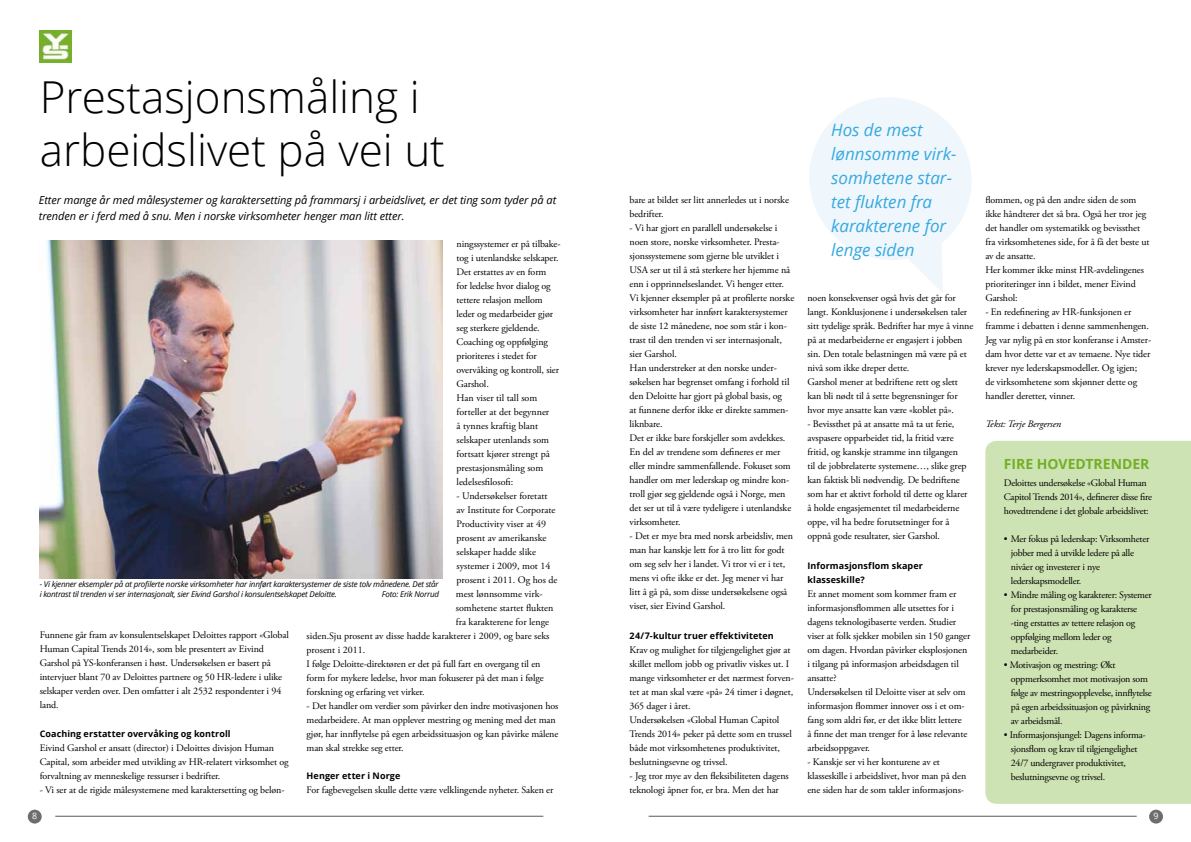
<style>
.page{position:relative;width:1191px;height:842px;background:#fff}
.page>*{position:absolute;margin:0;border:0;box-sizing:border-box;transform-origin:0 0}
.t1{font:300 44px/52.8px "Open Sans";color:#000}
.t2{font:italic 17px/24px "Open Sans";color:#36a9e1}
.t3{font:700 14px "Open Sans";color:#74af27}
.t4{font:italic 11px/16px "Open Sans";letter-spacing:-.005em;color:#000}
.t5{font:10px/14px "Adobe Garamond Pro";letter-spacing:-.01em;color:#000}
.t6{font:italic 10px "Adobe Garamond Pro";letter-spacing:-.01em;color:#000}
.t7{font:700 9px/14px "Open Sans";letter-spacing:.01em;color:#000}
.t8{font:8.8px "Open Sans";color:#fff}
.t9{font:italic 8px/10px "Open Sans";letter-spacing:-.025em;color:#000}
</style>
<div class="page">
<hr style="left:55px;top:816px;width:488px;height:1px;background:#575756">
<hr style="left:648px;top:816px;width:488px;height:1px;background:#575756">
<div style="left:28px;top:810px;width:14px;height:13px;background:#6d6d6c;border-radius:50%"></div>
<div style="left:1149px;top:810px;width:14px;height:13px;background:#6d6d6c;border-radius:50%"></div>
<img style="left:40px;top:30px;width:32px;height:32px">
<img style="left:40px;top:240px;width:402px;height:339px">
<svg style="left:809px;top:97px;width:162px;height:195px"></svg>
<div style="left:985px;top:441px;width:206px;height:363px;background:#cee3b3"></div>
<h1 class="t1" style="left:40px;top:72px;width:407px">Prestasjonsmåling i arbeidslivet på vei ut</h1>
<p class="t4" style="left:39px;top:192px;width:519px">Etter mange år med målesystemer og karaktersetting på frammarsj i arbeidslivet, er det ting som tyder på at trenden er i ferd med å snu. Men i norske virksomheter henger man litt etter.</p>
<p class="t5" style="left:456px;top:238px;width:106px">ningssystemer er på tilbake&shy;tog i utenlandske selskaper.<br>Det erstattes av en form<br>for ledelse hvor dialog og tettere relasjon mellom leder og medarbeider gjør seg sterkere gjeldende.<br>Coaching og oppfølging prioriteres i stedet for overvåking og kontroll, sier<br>Garshol.<br>Han viser til tall som forteller at det begynner<br>å tynnes kraftig blant selskaper utenlands som fortsatt kjører strengt på prestasjonsmåling som ledelsesfilosofi:</p>
<p class="t5" style="left:456px;top:490px;width:92px">- Undersøkelser foretatt</p>
<p class="t5" style="left:456px;top:504px;width:100px">av Institute for Corporate</p>
<p class="t5" style="left:456px;top:518px;width:91px">Productivity viser at 49</p>
<p class="t5" style="left:456px;top:532px;width:91px">prosent av amerikanske</p>
<p class="t5" style="left:456px;top:546px;width:81px">selskaper hadde slike</p>
<p class="t5" style="left:456px;top:560px;width:95px">systemer i 2009, mot 14</p>
<p class="t5" style="left:456px;top:574px;width:102px">prosent i 2011. Og hos de</p>
<p class="t5" style="left:456px;top:588px;width:88px">mest lønnsomme virk-</p>
<p class="t5" style="left:456px;top:602px;width:99px">somhetene startet flukten</p>
<p class="t5" style="left:456px;top:616px;width:95px">fra karakterene for lenge</p>
<p class="t5" style="left:306px;top:630px;width:244px">siden.Sju prosent av disse hadde karakterer i 2009, og bare seks</p>
<p class="t5" style="left:306px;top:644px;width:60px">prosent i 2011.</p>
<p class="t5" style="left:306px;top:658px;width:235px">I følge Deloitte-direktøren er det på full fart en overgang til en</p>
<p class="t5" style="left:306px;top:672px;width:239px">form for mykere ledelse, hvor man fokuserer på det man i følge</p>
<p class="t5" style="left:306px;top:686px;width:120px">forskning og erfaring vet virker.</p>
<p class="t5" style="left:306px;top:700px;width:253px">- Det handler om verdier som påvirker den indre motivasjonen hos medarbeidere. At man opplever mestring og mening med det man gjør, har innflytelse på egen arbeidssituasjon og kan påvirke målene man skal strekke seg etter.</p>
<p class="t7" style="left:306px;top:769px;width:95px">H enger etter i N orge</p>
<p class="t5" style="left:306px;top:784px;width:248px">For fagbevegelsen skulle dette være velklingende nyheter. Saken er</p>
<p class="t9" style="left:40px;top:579px;width:400px">- Vi kjenner eksempler på at profilerte norske virksomheter har innført karaktersystemer de siste tolv månedene. Det står i kontrast til trenden vi ser internasjonalt, sier Eivind Garshol i konsulentselskapet Deloitte.</p>
<p class="t9" style="left:382px;top:589px;width:59px">Foto: Erik Norrud</p>
<p class="t5" style="left:40px;top:629px;width:251px">Funnene går fram av konsulentselskapet Deloittes rapport «Global Human Capital Trends 2014», som ble presentert av Eivind Garshol på YS-konferansen i høst. Undersøkelsen er basert på intervjuer blant 70 av Deloittes partnere og 50 HR-ledere i ulike selskaper verden over. Den omfatter i alt 2532 respondenter i 94 land.</p>
<p class="t7" style="left:40px;top:727px;width:192px">Coaching erstatter overvåking og kontroll</p>
<p class="t5" style="left:40px;top:742px;width:250px">Eivind Garshol er ansatt (director) i Deloittes divisjon Human<br>Capital, som arbeider med utvikling av HR-relatert virksomhet og forvaltning av menneskelige ressurser i bedrifter.</p>
<p class="t5" style="left:40px;top:784px;width:246px">- Vi ser at de rigide målesystemene med karaktersetting og beløn-</p>
<p class="t5" style="left:629px;top:193px;width:161px">bare at bildet ser litt annerledes ut i norske bedrifter.</p>
<p class="t5" style="left:629px;top:221px;width:166px">- Vi har gjort en parallell undersøkelse i noen store, norske virksomheter. Presta&shy;sjonssystemene som gjerne ble utviklet i USA ser ut til å stå sterkere her hjemme nå enn i opprinnelseslandet. Vi henger etter.<br>Vi kjenner eksempler på at profilerte norske virksomheter har innført karaktersystemer de siste 12 månedene, noe som står i kon&shy;trast til den trenden vi ser internasjonalt, sier Garshol.<br>Han understreker at den norske under&shy;søkelsen har begrenset omfang i forhold til den Deloitte har gjort på global basis, og<br>at funnene derfor ikke er direkte sammen&shy;liknbare.<br>Det er ikke bare forskjeller som avdekkes.<br>En del av trendene som defineres er mer eller mindre sammenfallende. Fokuset som handler om mer lederskap og mindre kon&shy;troll gjør seg gjeldende også i Norge, men det ser ut til å være tydeligere i utenlandske virksomheter.</p>
<p class="t5" style="left:629px;top:529px;width:165px">- Det er mye bra med norsk arbeidsliv, men man har kanskje lett for å tro litt for godt om seg selv her i landet. Vi tror vi er i tet, mens vi ofte ikke er det. Jeg mener vi har litt å gå på, som disse undersøkelsene også viser, sier Eivind Garshol.</p>
<p class="t7" style="left:629px;top:629px;width:146px">24/7-kultur truer effektiviteten</p>
<p class="t5" style="left:629px;top:643px;width:166px">Krav og mulighet for tilgjengelighet gjør at skillet mellom jobb og privatliv viskes ut. I mange virksomheter er det nærmest forven&shy;tet at man skal være «på» 24 timer i døgnet, 365 dager i året.<br>Undersøkelsen «Global Human Capitol Trends 2014» peker på dette som en trussel både mot virksomhetenes produktivitet, beslutningsevne og trivsel.</p>
<p class="t5" style="left:629px;top:769px;width:161px">- Jeg tror mye av den fleksibiliteten dagens teknologi åpner for, er bra. Men det har</p>
<h2 class="t2" style="left:831px;top:118px;width:127px">Hos de mest lønnsomme virk&shy;somhetene star&shy;tet flukten fra karakterene for lenge siden</h2>
<p class="t5" style="left:807px;top:291px;width:167px">noen konsekvenser også hvis det går for langt. Konklusjonene i undersøkelsen taler sitt tydelige språk. Bedrifter har mye å vinne på at medarbeiderne er engasjert i jobben sin. Den totale belastningen må være på et nivå som ikke dreper dette.<br>Garshol mener at bedriftene rett og slett kan bli nødt til å sette begrensninger for hvor mye ansatte kan være «koblet på».</p>
<p class="t5" style="left:807px;top:417px;width:162px">- Bevissthet på at ansatte må ta ut ferie, avspasere opparbeidet tid, la fritid være fritid, og kanskje stramme inn tilgangen til de jobbrelaterte systemene…, slike grep kan faktisk bli nødvendig. De bedriftene som har et aktivt forhold til dette og klarer å holde engasjementet til medarbeiderne oppe, vil ha bedre forutsetninger for å oppnå gode resultater, sier Garshol.</p>
<p class="t7" style="left:807px;top:559px;width:117px">I nformasjonsflom skaper klasseskille?</p>
<p class="t5" style="left:807px;top:587px;width:164px">Et annet moment som kommer fram er informasjonsflommen alle utsettes for i dagens teknologibaserte verden. Studier viser at folk sjekker mobilen sin 150 ganger om dagen. Hvordan påvirker eksplosjonen i tilgang på informasjon arbeidsdagen til ansatte?<br>Undersøkelsen til Deloitte viser at selv om informasjon flommer innover oss i et om&shy;fang som aldri før, er det ikke blitt lettere<br>å finne det man trenger for å løse relevante arbeidsoppgaver.</p>
<p class="t5" style="left:807px;top:755px;width:160px">- Kanskje ser vi her konturene av et klasseskille i arbeidslivet, hvor man på den ene siden har de som takler informasjons-</p>
<p class="t5" style="left:985px;top:193px;width:166px">flommen, og på den andre siden de som ikke håndterer det så bra. Også her tror jeg det handler om systematikk og bevissthet fra virksomhetenes side, for å få det beste ut av de ansatte.<br>Her kommer ikke minst HR-avdelingenes prioriteringer inn i bildet, mener Eivind Garshol:</p>
<p class="t5" style="left:985px;top:305px;width:167px">- En redefinering av HR-funksjonen er framme i debatten i denne sammenhengen.<br>Jeg var nylig på en stor konferanse i Amster&shy;dam hvor dette var et av temaene. Nye tider krever nye lederskapsmodeller. Og igjen;<br>de virksomhetene som skjønner dette og handler deretter, vinner.</p>
<p class="t6" style="left:985px;top:418px;width:77px">Tekst: Terje Bergersen</p>
<h3 class="t3" style="left:1003px;top:455px;width:8px">FIRE</h3>
<h3 class="t3" style="left:1037px;top:455px;width:67px">HOVEDTRENDER</h3>
<p class="t5" style="left:1003px;top:476px;width:150px">Deloittes undersøkelse «Global Human<br>Capitol Trends 2014», definerer disse fire hovedtrendene i det globale arbeidslivet:</p>
<p class="t5" style="left:1010px;top:532px;width:140px;text-indent:-7px">• Mer fokus på lederskap: Virksomheter jobber med å utvikle ledere på alle nivåer og investerer i nye lederskapsmodeller.</p>
<p class="t5" style="left:1010px;top:588px;width:142px;text-indent:-7px">• Mindre måling og karakterer: Systemer for prestasjonsmåling og karakterse -ting erstattes av tettere relasjon og oppfølging mellom leder og medarbeider.</p>
<p class="t5" style="left:1010px;top:658px;width:142px;text-indent:-7px">• Motivasjon og mestring: Økt oppmerksomhet mot motivasjon som følge av mestringsopplevelse, innflytelse på egen arbeidssituasjon og påvirkning av arbeidsmål.</p>
<p class="t5" style="left:1010px;top:728px;width:136px;text-indent:-7px">• Informasjonsjungel: Dagens informa&shy;sjonsflom og krav til tilgjengelighet 24/7 undergraver produktivitet, beslutningsevne og trivsel.</p>
<p class="t8" style="left:32px;top:811px;width:7px">8</p>
<p class="t8" style="left:1153px;top:811px;width:7px">9</p>
</div>
